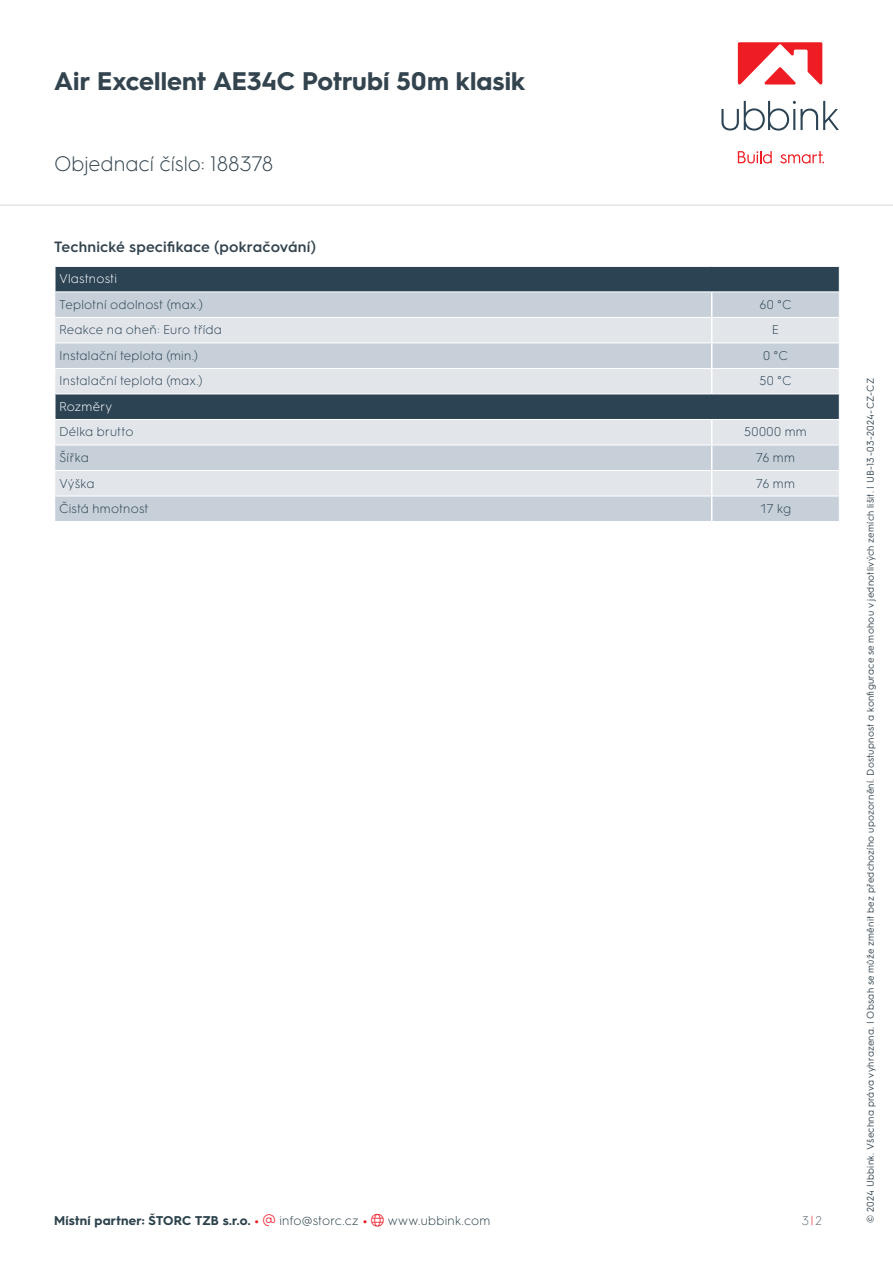
<style>
.page{position:relative;width:893px;height:1263px;background:#fff}
.page>*{position:absolute;margin:0;border:0;box-sizing:border-box;transform-origin:0 0}
.t1{font:700 25.5px "HGS3";letter-spacing:.005em;color:#33444f}
.t2{font:300 21px "HGS3";color:#33444f}
.t3{font:600 15px "HGS3";letter-spacing:.01em;color:#33444f}
.t4{font:300 12.75px "HGS3";letter-spacing:.02em;color:#2c4354}
.t5{font:700 12.75px "HGS3";letter-spacing:.015em;color:#2c424c}
.t6{font:300 12.75px "HGS3";letter-spacing:.01em;color:#fff}
.t7{font:300 12.75px "HGS3";color:#66737c}
.t8{font:9.75px "HGS3";letter-spacing:.03em;color:#33444f}
.s1{color:#e31e25}
.s2{color:#ee1f2d}
.s3{font-weight:300}
</style>
<div class="page">
<div style="left:56px;top:267px;width:783px;height:24px;background:#2c4354"></div>
<div style="left:55px;top:292px;width:784px;height:229px;background:#c7d0d9"></div>
<svg style="left:55px;top:318px;width:784px;height:178px;fill:#e2e6eb"></svg>
<hr style="left:55px;top:317px;width:657px;height:1px;background:#fff">
<hr style="left:712px;top:317px;width:127px;height:1px;background:#fff">
<hr style="left:55px;top:342px;width:657px;height:1px;background:#fff">
<hr style="left:712px;top:342px;width:127px;height:1px;background:#fff">
<hr style="left:55px;top:368px;width:657px;height:1px;background:#fff">
<hr style="left:712px;top:368px;width:127px;height:1px;background:#fff">
<svg style="left:711px;top:292px;width:1px;height:101px"></svg>
<hr style="left:54px;top:393px;width:658px;height:1px;background:#fff">
<hr style="left:712px;top:393px;width:128px;height:1px;background:#fff">
<hr style="left:54px;top:394px;width:2px;height:25px;background:#fff">
<hr style="left:54px;top:419px;width:658px;height:1px;background:#fff">
<hr style="left:712px;top:419px;width:128px;height:1px;background:#fff">
<hr style="left:55px;top:445px;width:657px;height:1px;background:#fff">
<hr style="left:712px;top:445px;width:127px;height:1px;background:#fff">
<hr style="left:55px;top:470px;width:657px;height:1px;background:#fff">
<hr style="left:712px;top:470px;width:127px;height:1px;background:#fff">
<hr style="left:55px;top:496px;width:657px;height:1px;background:#fff">
<hr style="left:712px;top:496px;width:127px;height:1px;background:#fff">
<svg style="left:711px;top:420px;width:1px;height:101px"></svg>
<svg style="left:839px;top:267px;width:1px;height:152px"></svg>
<hr style="left:0;top:204px;width:893px;height:2px;background:#e1e4e6">
<svg style="left:721px;top:101px;width:118px;height:30px"></svg>
<svg style="left:738px;top:151px;width:34px;height:13px"></svg>
<svg style="left:780px;top:151px;width:44px;height:13px"></svg>
<svg style="left:738px;top:42px;width:84px;height:43px"></svg>
<h1 class="t1" style="left:54px;top:63px;width:472px">Air Excellent AE34C Potrubí 50m klasik</h1>
<h2 class="t2" style="left:54px;top:150px;width:221px">Objednací číslo: 188378</h2>
<p class="t3" style="left:54px;top:236px;width:263px">Technické specifikace (pokračování)</p>
<p class="t6" style="left:59px;top:270px;width:59px">Vlastnosti</p>
<p class="t4" style="left:59px;top:296px;width:146px">Teplotní odolnost (max.)</p>
<p class="t4" style="left:759px;top:296px;width:34px">60 °C</p>
<p class="t4" style="left:59px;top:321px;width:164px">Reakce na oheň: Euro třída</p>
<p class="t4" style="left:772px;top:321px;width:9px">E</p>
<p class="t4" style="left:59px;top:347px;width:141px">Instalační teplota (min.)</p>
<p class="t4" style="left:763px;top:347px;width:27px">0 °C</p>
<p class="t4" style="left:59px;top:372px;width:145px">Instalační teplota (max.)</p>
<p class="t4" style="left:759px;top:372px;width:34px">50 °C</p>
<p class="t6" style="left:59px;top:397px;width:55px">Rozměry</p>
<p class="t4" style="left:59px;top:423px;width:76px">Délka brutto</p>
<p class="t4" style="left:744px;top:423px;width:64px">50000 mm</p>
<p class="t4" style="left:59px;top:449px;width:31px">Šířka</p>
<p class="t4" style="left:756px;top:449px;width:41px">76 mm</p>
<p class="t4" style="left:59px;top:474px;width:37px">Výška</p>
<p class="t4" style="left:756px;top:474px;width:41px">76 mm</p>
<p class="t4" style="left:59px;top:500px;width:91px">Čistá hmotnost</p>
<p class="t4" style="left:760px;top:500px;width:33px">17 kg</p>
<p class="t5" style="left:54px;top:1211px;width:438px">Místní partner: ŠTORC TZB s.r.o. <span class="s1">•</span> <span class="s2">▼</span> <span class="s3">info@storc.cz</span> <span class="s1">•</span> <span class="s2">●□</span> <span class="s3">www.ubbink.com</span></p>
<p class="t7" style="left:802px;top:1211px;width:21px">3<span class="s1">|</span>2</p>
<p class="t8" style="left:864px;top:1222px;width:846px;rotate:-90deg">© 2024 Ubbink. Všechna práva vyhrazena. | Obsah se může změnit bez předchozího upozornění. Dostupnost a konfigurace se mohou v jednotlivých zemích lišit. | UB-13-03-2024-CZ-CZ</p>
</div>
